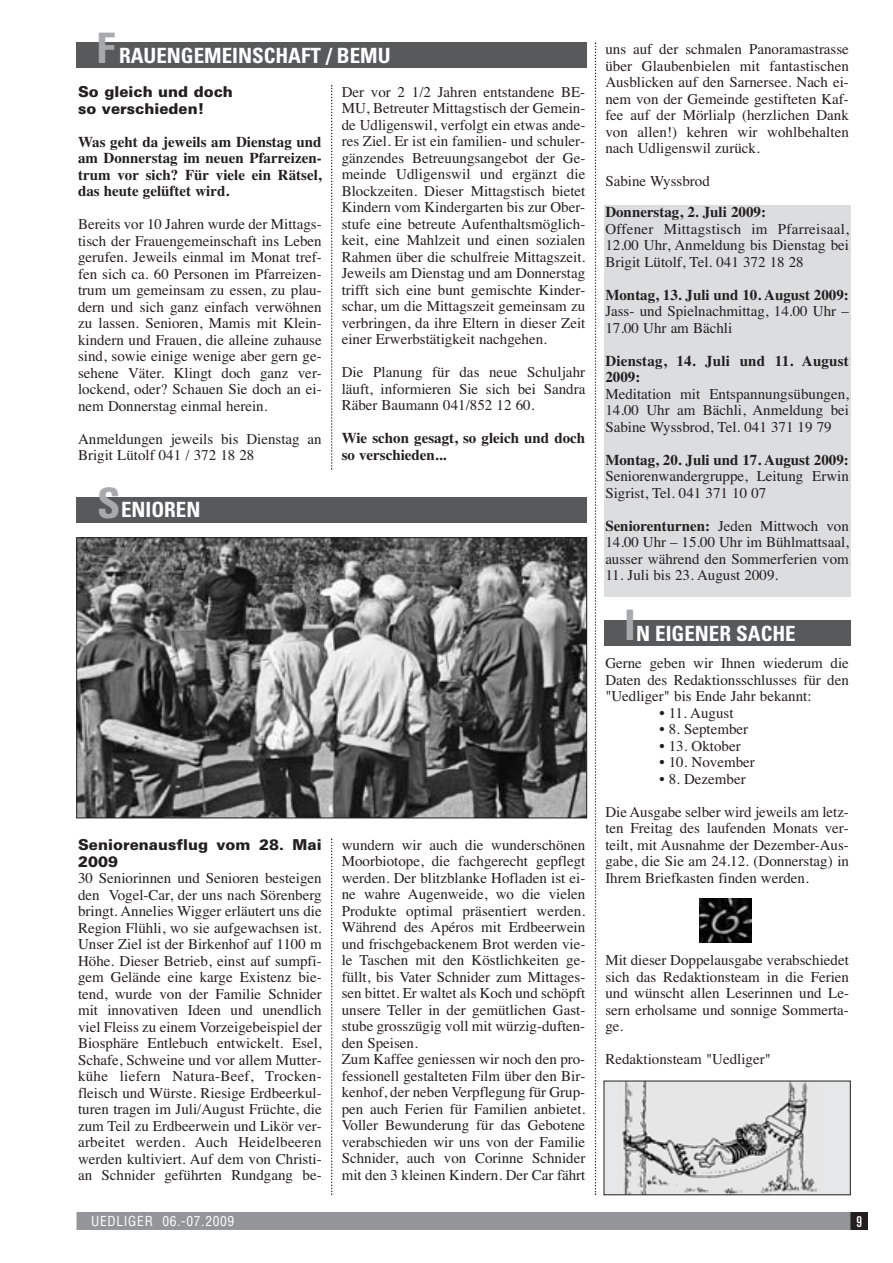
<style>
.page{position:relative;width:893px;height:1263px;background:#fff}
.page>*{position:absolute;margin:0;border:0;box-sizing:border-box;transform-origin:0 0}
.t1{font:700 condensed 21px "Univers";color:#fff}
.t2{font:15px/16.5px "Times";color:#231f20;text-align:justify}
.t3{font:700 15px/16.5px "Times";color:#231f20}
.t4{font:900 15px/16.5px "Univers";color:#231f20}
.t5{font:ultra-condensed 15px "Univers";color:#fff}
.t6{font:condensed 13.5px "Helvetica";letter-spacing:.05em;color:#fff}
.s1{font-size:42px;color:#a7a9ac}
.s2{font-weight:700}
</style>
<div class="page">
<div style="left:850px;top:1212px;width:18px;height:17px;background:#231f20"></div>
<svg style="left:331px;top:838px;width:1px;height:357px"></svg>
<svg style="left:595px;top:43px;width:1px;height:1152px"></svg>
<div style="left:77px;top:43px;width:510px;height:25px;background:#58595b"></div>
<div style="left:77px;top:1212px;width:773px;height:18px;background:#939598"></div>
<div style="left:77px;top:497px;width:510px;height:25px;background:#58595b"></div>
<img style="left:79px;top:540px;width:506px;height:276px">
<div style="left:77px;top:538px;width:510px;height:280px;border:1px solid #231f20"></div>
<div style="left:604px;top:205px;width:246px;height:392px;background:#dcddde"></div>
<div style="left:604px;top:620px;width:246px;height:26px;background:#58595b"></div>
<img style="left:700px;top:898px;width:51px;height:44px">
<div style="left:604px;top:1081px;width:246px;height:114px;background:#e6e7e8"></div>
<img style="left:622px;top:1083px;width:195px;height:110px">
<svg style="left:331px;top:85px;width:1px;height:385px"></svg>
<h1 class="t1" style="left:97px;top:48px;width:296px"><span class="s1">F</span> RAUENGEMEINSCHAFT / BEMU</h1>
<p class="t4" style="left:78px;top:85px;width:156px">So gleich und doch so verschieden!</p>
<p class="t3" style="left:78px;top:135px;width:245px;text-align:justify">Was geht da jeweils am Dienstag und am Donnerstag im neuen Pfarreizen&shy;trum vor sich? Für viele ein Rätsel, das heute gelüftet wird.</p>
<p class="t2" style="left:78px;top:218px;width:245px">Bereits vor 10 Jahren wurde der Mittags&shy;tisch der Frauengemeinschaft ins Leben gerufen. Jeweils einmal im Monat tref&shy;fen sich ca. 60 Personen im Pfarreizen&shy;trum um gemeinsam zu essen, zu plau&shy;dern und sich ganz einfach verwöhnen zu lassen. Senioren, Mamis mit Klein&shy;kindern und Frauen, die alleine zuhause sind, sowie einige wenige aber gern ge&shy;sehene Väter. Klingt doch ganz ver&shy;lockend, oder? Schauen Sie doch an ei&shy;nem Donnerstag einmal herein.</p>
<p class="t2" style="left:78px;top:432px;width:245px">Anmeldungen jeweils bis Dienstag an<br>Brigit Lütolf 041 / 372 18 28</p>
<h1 class="t1" style="left:97px;top:502px;width:105px"><span class="s1">S</span>ENIOREN</h1>
<p class="t2" style="left:342px;top:85px;width:245px">Der vor 2 1/2 Jahren entstandene BE-MU, Betreuter Mittagstisch der Gemein&shy;de Udligenswil, verfolgt ein etwas ande&shy;res Ziel. Er ist ein familien- und schuler&shy;gänzendes Betreuungsangebot der Ge&shy;meinde Udligenswil und ergänzt die Blockzeiten. Dieser Mittagstisch bietet Kindern vom Kindergarten bis zur Ober&shy;stufe eine betreute Aufenthaltsmöglich&shy;keit, eine Mahlzeit und einen sozialen Rahmen über die schulfreie Mittagszeit.<br>Jeweils am Dienstag und am Donnerstag trifft sich eine bunt gemischte Kinder&shy;schar, um die Mittagszeit gemeinsam zu verbringen, da ihre Eltern in dieser Zeit einer Erwerbstätigkeit nachgehen.</p>
<p class="t2" style="left:342px;top:365px;width:245px">Die Planung für das neue Schuljahr läuft, informieren Sie sich bei Sandra Räber Baumann 041/852 12 60.</p>
<p class="t3" style="left:342px;top:431px;width:245px">Wie schon gesagt, so gleich und doch so verschieden...</p>
<p class="t4" style="left:78px;top:838px;width:245px">Seniorenausflug vom 28. Mai<br>2009</p>
<p class="t2" style="left:78px;top:871px;width:245px">30 Seniorinnen und Senioren besteigen den Vogel-Car, der uns nach Sörenberg bringt. Annelies Wigger erläutert uns die Region Flühli, wo sie aufgewachsen ist.<br>Unser Ziel ist der Birkenhof auf 1100 m Höhe. Dieser Betrieb, einst auf sumpfi&shy;gem Gelände eine karge Existenz bie&shy;tend, wurde von der Familie Schnider mit innovativen Ideen und unendlich viel Fleiss zu einem Vorzeigebeispiel der Biosphäre Entlebuch entwickelt. Esel, Schafe, Schweine und vor allem Mutter&shy;kühe liefern Natura-Beef, Trocken&shy;fleisch und Würste. Riesige Erdbeerkul&shy;turen tragen im Juli/August Früchte, die zum Teil zu Erdbeerwein und Likör ver&shy;arbeitet werden. Auch Heidelbeeren werden kultiviert. Auf dem von Christi&shy;an Schnider geführten Rundgang be-</p>
<p class="t6" style="left:91px;top:1216px;width:145px">UEDLIGER 06.-07.2009</p>
<p class="t2" style="left:342px;top:838px;width:245px;text-align:left">wundern wir auch die wunderschönen Moorbiotope, die fachgerecht gepflegt werden. Der blitzblanke Hofladen ist ei&shy;ne wahre Augenweide, wo die vielen Produkte optimal präsentiert werden.<br>Während des Apéros mit Erdbeerwein und frischgebackenem Brot werden vie&shy;le Taschen mit den Köstlichkeiten ge&shy;füllt, bis Vater Schnider zum Mittages&shy;sen bittet. Er waltet als Koch und schöpft unsere Teller in der gemütlichen Gast&shy;stube grosszügig voll mit würzig-duften&shy;den Speisen.<br>Zum Kaffee geniessen wir noch den pro&shy;fessionell gestalteten Film über den Bir&shy;kenhof, der neben Verpflegung für Grup&shy;pen auch Ferien für Familien anbietet.<br>Voller Bewunderung für das Gebotene verabschieden wir uns von der Familie Schnider, auch von Corinne Schnider mit den 3 kleinen Kindern. Der Car fährt</p>
<p class="t2" style="left:605px;top:42px;width:245px">uns auf der schmalen Panoramastrasse über Glaubenbielen mit fantastischen Ausblicken auf den Sarnersee. Nach ei&shy;nem von der Gemeinde gestifteten Kaf&shy;fee auf der Mörlialp (herzlichen Dank von allen!) kehren wir wohlbehalten nach Udligenswil zurück.</p>
<p class="t2" style="left:605px;top:174px;width:106px">Sabine Wyssbrod</p>
<p class="t3" style="left:605px;top:205px;width:162px">Donnerstag, 2. Juli 2009:</p>
<p class="t2" style="left:605px;top:222px;width:245px">Offener Mittagstisch im Pfarreisaal, 12.00 Uhr, Anmeldung bis Dienstag bei Brigit Lütolf, Tel. 041 372 18 28</p>
<p class="t3" style="left:605px;top:288px;width:245px">Montag, 13. Juli und 10. August 2009:</p>
<p class="t2" style="left:605px;top:304px;width:245px">Jass- und Spielnachmittag, 14.00 Uhr –<br>17.00 Uhr am Bächli</p>
<p class="t3" style="left:605px;top:354px;width:245px">Dienstag, 14. Juli und 11. August<br>2009:</p>
<p class="t2" style="left:605px;top:387px;width:245px">Meditation mit Entspannungsübungen, 14.00 Uhr am Bächli, Anmeldung bei Sabine Wyssbrod, Tel. 041 371 19 79</p>
<p class="t3" style="left:605px;top:453px;width:245px">Montag, 20. Juli und 17. August 2009:</p>
<p class="t2" style="left:605px;top:469px;width:245px">Seniorenwandergruppe, Leitung Erwin<br>Sigrist, Tel. 041 371 10 07</p>
<p class="t2" style="left:605px;top:519px;width:245px"><span class="s2">Seniorenturnen:</span> Jeden Mittwoch von 14.00 Uhr – 15.00 Uhr im Bühlmattsaal, ausser während den Sommerferien vom</p>
<p class="t2" style="left:605px;top:568px;width:175px">11. Juli bis 23. August 2009.</p>
<h1 class="t1" style="left:624px;top:625px;width:173px"><span class="s1">I</span> N EIGENER SACHE</h1>
<p class="t2" style="left:605px;top:656px;width:245px">Gerne geben wir Ihnen wiederum die Daten des Redaktionsschlusses für den "Uedliger" bis Ende Jahr bekannt:</p>
<p class="t2" style="left:659px;top:706px;width:76px">• 11. August</p>
<p class="t2" style="left:659px;top:722px;width:90px">• 8. September</p>
<p class="t2" style="left:659px;top:739px;width:83px">• 13. Oktober</p>
<p class="t2" style="left:659px;top:755px;width:97px">• 10. November</p>
<p class="t2" style="left:659px;top:772px;width:88px">• 8. Dezember</p>
<p class="t2" style="left:605px;top:805px;width:245px">Die Ausgabe selber wird jeweils am letz&shy;ten Freitag des laufenden Monats ver&shy;teilt, mit Ausnahme der Dezember-Aus&shy;gabe, die Sie am 24.12. (Donnerstag) in Ihrem Briefkasten finden werden.</p>
<p class="t2" style="left:605px;top:953px;width:245px">Mit dieser Doppelausgabe verabschiedet sich das Redaktionsteam in die Ferien und wünscht allen Leserinnen und Le&shy;sern erholsame und sonnige Sommerta&shy;ge.</p>
<p class="t2" style="left:605px;top:1052px;width:167px">Redaktionsteam "Uedliger"</p>
<p class="t5" style="left:856px;top:1216px;width:7px">9</p>
</div>
